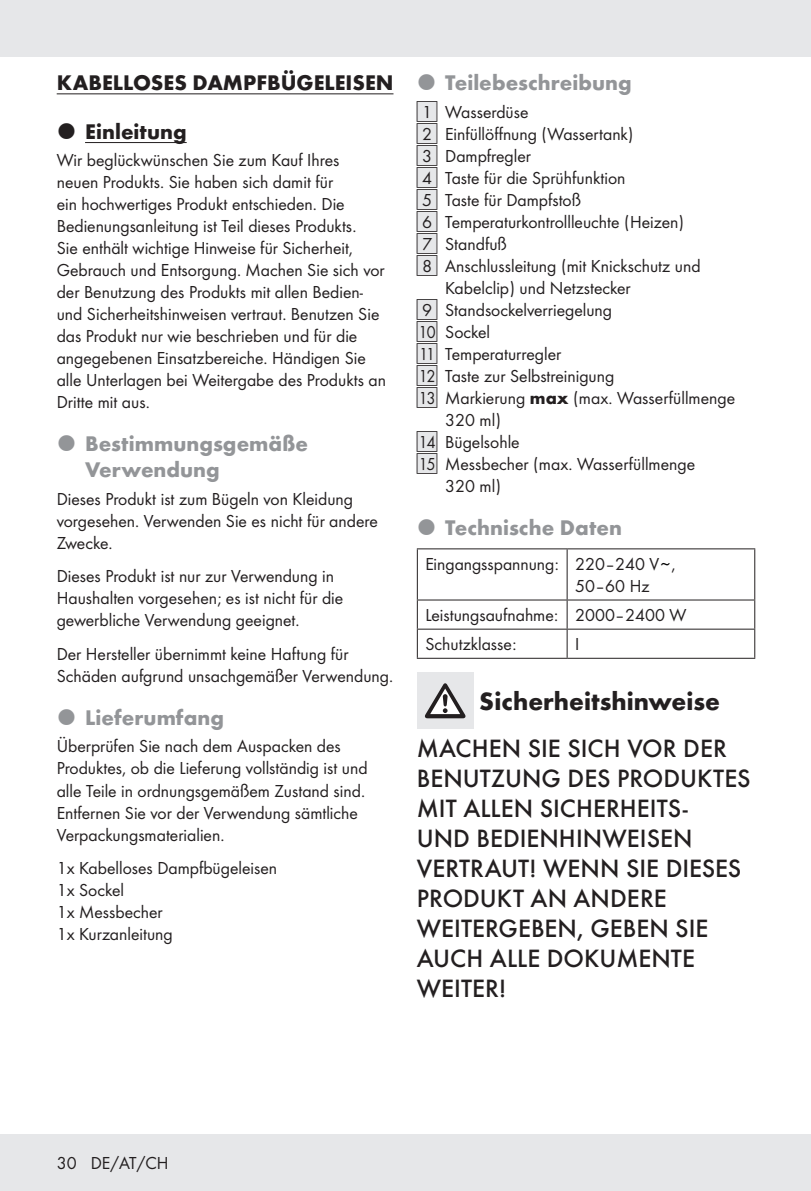
<style>
.page{position:relative;width:811px;height:1191px;background:#fff}
.page>*{position:absolute;margin:0;border:0;box-sizing:border-box;transform-origin:0 0}
.Body{font:500 26px/30px "Futura";color:#231f20}
.Headline-01{font:700 26px "Futura";color:#231f20}
.t1{font:700 22px/26px "Futura";color:#939598}
.Product_Name{font:700 22px "Futura";color:#231f20}
.Body-2{font:18px/22px "Futura Boo";color:#231f20}
.Indent{font:18px/22px "Futura Boo";color:#231f20}
.Body_SB{font:18px/22px "Futura Boo";color:#231f20}
.s1{font-family:"IMP Lidl Num Box";font-size:15.8px;color:#e6e7e9}
.s2{font-family:"IMP Lidl Num Box";font-size:15.8px}
.s3{font-family:"Futura";font-weight:700}
.s4{color:#000}
</style>
<div class="page">
<div style="left:0;top:1134px;width:811px;height:57px;background:#e6e7e9"></div>
<div style="left:0;top:0;width:811px;height:57px;background:#e6e7e9"></div>
<hr style="left:57px;top:93px;width:336px;height:1px;background:#231f20">
<hr style="left:85px;top:142px;width:102px;height:1px;background:#231f20">
<hr style="left:417px;top:548px;width:150px;height:1px;background:#231f20">
<hr style="left:417px;top:549px;width:1px;height:50px;background:#231f20">
<hr style="left:567px;top:548px;width:188px;height:1px;background:#231f20">
<hr style="left:566px;top:549px;width:1px;height:50px;background:#231f20">
<hr style="left:754px;top:549px;width:1px;height:50px;background:#231f20">
<hr style="left:417px;top:599px;width:150px;height:1px;background:#231f20">
<hr style="left:567px;top:599px;width:188px;height:1px;background:#231f20">
<hr style="left:417px;top:628px;width:150px;height:1px;background:#231f20">
<svg style="left:417px;top:600px;width:1px;height:58px"></svg>
<hr style="left:567px;top:628px;width:188px;height:1px;background:#231f20">
<svg style="left:566px;top:600px;width:1px;height:58px"></svg>
<svg style="left:754px;top:600px;width:1px;height:58px"></svg>
<hr style="left:417px;top:658px;width:150px;height:1px;background:#231f20">
<hr style="left:567px;top:658px;width:188px;height:1px;background:#231f20">
<div style="left:417px;top:672px;width:56px;height:57px;background:#e6e7e9"></div>
<svg style="left:425px;top:683px;width:40px;height:35px"></svg>
<p class="Product_Name" style="left:57px;top:66px;width:338px">KABELLOSES DAMPFBÜGELEISEN</p>
<p class="Product_Name" style="left:85px;top:115px;width:103px">Einleitung</p>
<p class="Body-2" style="left:57px;top:148px;width:331px">Wir beglückwünschen Sie zum Kauf Ihres<br>neuen Produkts. Sie haben sich damit für<br>ein hochwertiges Produkt entschieden. Die Bedienungsanleitung ist Teil dieses Produkts.<br>Sie enthält wichtige Hinweise für Sicherheit, Gebrauch und Entsorgung. Machen Sie sich vor der Benutzung des Produkts mit allen Bedien&shy;und Sicherheitshinweisen vertraut. Benutzen Sie das Produkt nur wie beschrieben und für die angegebenen Einsatzbereiche. Händigen Sie alle Unterlagen bei Weitergabe des Produkts an Dritte mit aus.</p>
<p class="t1" style="left:85px;top:429px;width:225px">Bestimmungsgemäße<br>Verwendung</p>
<p class="Body-2" style="left:57px;top:487px;width:323px">Dieses Produkt ist zum Bügeln von Kleidung vorgesehen. Verwenden Sie es nicht für andere<br>Zwecke.</p>
<p class="Body_SB" style="left:57px;top:564px;width:288px">Dieses Produkt ist nur zur Verwendung in<br>Haushalten vorgesehen; es ist nicht für die gewerbliche Verwendung geeignet.</p>
<p class="Body_SB" style="left:57px;top:642px;width:336px">Der Hersteller übernimmt keine Haftung für<br>Schäden aufgrund unsachgemäßer Verwendung.</p>
<p class="t1" style="left:85px;top:703px;width:140px">Lieferumfang</p>
<p class="Body-2" style="left:57px;top:734px;width:312px">Überprüfen Sie nach dem Auspacken des Produktes, ob die Lieferung vollständig ist und alle Teile in ordnungsgemäßem Zustand sind.<br>Entfernen Sie vor der Verwendung sämtliche Verpackungsmaterialien.</p>
<p class="Body_SB" style="left:57px;top:856px;width:222px">1x Kabelloses Dampfbügeleisen</p>
<p class="Body-2" style="left:57px;top:878px;width:69px">1x Sockel</p>
<p class="Body-2" style="left:57px;top:900px;width:107px">1x Messbecher</p>
<p class="Body-2" style="left:57px;top:922px;width:118px">1x Kurzanleitung</p>
<p class="t1" style="left:445px;top:68px;width:188px">Teilebeschreibung</p>
<p class="Indent" style="left:417px;top:100px;width:113px"><span class="s1">[</span><span class="s2">1]</span> Wasserdüse</p>
<p class="Indent" style="left:417px;top:122px;width:218px"><span class="s1">[</span><span class="s2">2]</span> Einfüllöffnung (Wassertank)</p>
<p class="Indent" style="left:417px;top:144px;width:116px"><span class="s1">[</span><span class="s2">3]</span> Dampfregler</p>
<p class="Indent" style="left:417px;top:166px;width:210px"><span class="s1">[</span><span class="s2">4]</span> Taste für die Sprühfunktion</p>
<p class="Indent" style="left:417px;top:188px;width:166px"><span class="s1">[</span><span class="s2">5]</span> Taste für Dampfstoß</p>
<p class="Indent" style="left:417px;top:210px;width:269px"><span class="s1">[</span><span class="s2">6]</span> Temperaturkontrollleuchte (Heizen)</p>
<p class="Indent" style="left:417px;top:232px;width:92px"><span class="s1">[</span><span class="s2">7]</span> Standfuß</p>
<p class="Indent" style="left:445px;top:254px;width:257px;text-indent:-28px"><span class="s1">[</span><span class="s2">8]</span> Anschlussleitung (mit Knickschutz und<br>Kabelclip) und Netzstecker</p>
<p class="Indent" style="left:417px;top:298px;width:197px"><span class="s1">[</span><span class="s2">9]</span> Standsockelverriegelung</p>
<p class="Indent" style="left:417px;top:320px;width:75px"><span class="s1">[</span><span class="s2">10]</span> Sockel</p>
<p class="Indent" style="left:417px;top:342px;width:146px"><span class="s1">[</span><span class="s2">11]</span> Temperaturregler</p>
<p class="Indent" style="left:417px;top:364px;width:199px"><span class="s1">[</span><span class="s2">12]</span> Taste zur Selbstreinigung</p>
<p class="Indent" style="left:445px;top:386px;width:291px;text-indent:-28px"><span class="s1">[</span><span class="s2">13]</span> Markierung <span class="s3">max</span> (max. Wasserfüllmenge<br>320 ml)</p>
<p class="Indent" style="left:417px;top:430px;width:104px"><span class="s1">[</span><span class="s2">14]</span> Bügelsohle</p>
<p class="Indent" style="left:445px;top:452px;width:251px;text-indent:-28px"><span class="s1">[</span><span class="s2">15]</span> Messbecher (max. Wasserfüllmenge<br>320 ml)</p>
<p class="t1" style="left:445px;top:512px;width:178px">Technische Daten</p>
<p class="Body-2" style="left:425px;top:552px;width:135px">Eingangsspannung:</p>
<p class="Body-2" style="left:575px;top:552px;width:102px">220–240 V<span class="s4">~</span>,<br>50‒60 Hz</p>
<p class="Body-2" style="left:425px;top:603px;width:134px">Leistungsaufnahme:</p>
<p class="Body-2" style="left:575px;top:603px;width:113px">2000‒2400 W</p>
<p class="Body-2" style="left:425px;top:632px;width:93px">Schutzklasse:</p>
<p class="Body-2" style="left:575px;top:632px;width:6px">I</p>
<p class="Headline-01" style="left:479px;top:682px;width:242px">Sicherheitshinweise</p>
<p class="Body" style="left:417px;top:731px;width:335px">MACHEN SIE SICH VOR DER<br>BENUTZUNG DES PRODUKTES<br>MIT ALLEN SICHERHEITS-<br>UND BEDIENHINWEISEN<br>VERTRAUT! WENN SIE DIESES<br>PRODUKT AN ANDERE<br>WEITERGEBEN, GEBEN SIE<br>AUCH ALLE DOKUMENTE<br>WEITER!</p>
<p class="Body-2" style="left:57px;top:1151px;width:113px">30 DE/AT/CH</p>
</div>
